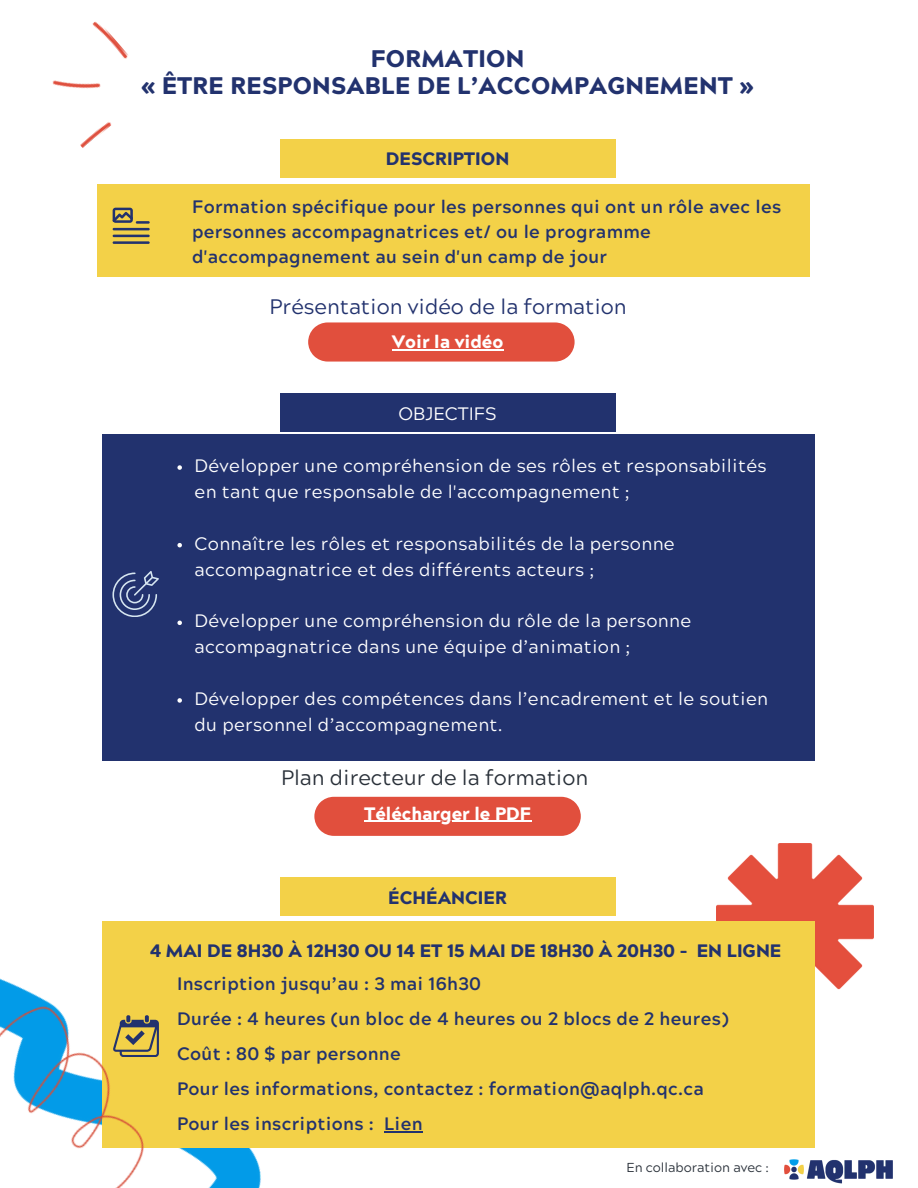
<style>
.page{position:relative;width:918px;height:1188px;background:#fff}
.page>*{position:absolute;margin:0;border:0;box-sizing:border-box;transform-origin:0 0}
.t1{font:900 24px/27px "Acherus Grotesque";letter-spacing:.01em;color:#22326e;text-align:center}
.t2{font:21px "Acherus Grotesque";color:#22326e}
.t3{font:21px "Acherus Grotesque";color:#293039}
.t4{font:18px/25.8px "Acherus Grotesque";letter-spacing:.02em;color:#fff}
.t5{font:700 18px/24.8px "Acherus Grotesque";letter-spacing:.02em;color:#22326e}
.t6{font:900 18px "Acherus Grotesque";color:#22326e}
.t7{font:900 18px "Acherus Grotesque";color:#fff}
.t8{font:18px "Acherus Grotesque";color:#fff}
.t9{font:12.9px "Acherus Grotesque";color:#293039}
</style>
<div class="page">
<div style="left:97px;top:184px;width:712px;height:92px;background:#f3d148"></div>
<div style="left:280px;top:139px;width:335px;height:38px;background:#f3d148"></div>
<svg style="left:308px;top:322px;width:267px;height:40px;background:#e25a49"></svg>
<div style="left:103px;top:435px;width:712px;height:326px;background:#22326e"></div>
<div style="left:280px;top:393px;width:335px;height:39px;background:#22326e"></div>
<svg style="left:314px;top:797px;width:267px;height:39px;background:#e25847"></svg>
<img style="left:717px;top:844px;width:156px;height:146px">
<img style="left:0;top:921px;width:281px;height:267px">
<div style="left:103px;top:922px;width:712px;height:226px;background:#f3d148"></div>
<div style="left:280px;top:877px;width:335px;height:39px;background:#f3d148"></div>
<hr style="left:136px;top:221px;width:14px;height:3px;background:#22326e">
<hr style="left:113px;top:228px;width:37px;height:2px;background:#22326e">
<hr style="left:113px;top:235px;width:37px;height:2px;background:#22326e">
<hr style="left:113px;top:241px;width:37px;height:3px;background:#22326e">
<svg style="left:112px;top:208px;width:21px;height:15px"></svg>
<img style="left:784px;top:1159px;width:109px;height:25px">
<svg style="left:112px;top:571px;width:47px;height:46px"></svg>
<img style="left:0;top:985px;width:164px;height:203px">
<img style="left:52px;top:21px;width:76px;height:127px">
<svg style="left:177px;top:465px;width:5px;height:5px"></svg>
<svg style="left:177px;top:543px;width:5px;height:4px"></svg>
<svg style="left:177px;top:621px;width:5px;height:4px"></svg>
<svg style="left:177px;top:698px;width:5px;height:5px"></svg>
<hr style="left:392px;top:349px;width:111px;height:1px;background:#fff">
<hr style="left:364px;top:821px;width:167px;height:1px;background:#fff">
<hr style="left:384px;top:1131px;width:39px;height:1px;background:#22326e">
<p class="t1" style="left:141px;top:48px;width:614px">FORMATION<br>« ÊTRE RESPONSABLE DE L’ACCOMPAGNEMENT »</p>
<p class="t6" style="left:386px;top:152px;width:125px">DESCRIPTION</p>
<h5 class="t5" style="left:192px;top:196px;width:591px">Formation spécifique pour les personnes qui ont un rôle avec les personnes accompagnatrices et/ ou le programme d'accompagnement au sein d'un camp de jour</h5>
<p class="t2" style="left:270px;top:298px;width:359px">Présentation vidéo de la formation</p>
<p class="t7" style="left:392px;top:334px;width:113px">Voir la vidéo</p>
<h1 class="t8" style="left:399px;top:406px;width:99px">OBJECTIFS</h1>
<p class="t4" style="left:195px;top:455px;width:574px">Développer une compréhension de ses rôles et responsabilités en tant que responsable de l'accompagnement ;</p>
<p class="t4" style="left:195px;top:532px;width:482px">Connaître les rôles et responsabilités de la personne accompagnatrice et des différents acteurs ;</p>
<p class="t4" style="left:195px;top:610px;width:498px">Développer une compréhension du rôle de la personne accompagnatrice dans une équipe d’animation ;</p>
<p class="t4" style="left:195px;top:687px;width:575px">Développer des compétences dans l’encadrement et le soutien du personnel d’accompagnement.</p>
<p class="t3" style="left:281px;top:770px;width:309px">Plan directeur de la formation</p>
<h2 class="t7" style="left:364px;top:806px;width:169px">Télécharger le PDF</h2>
<h5 class="t6" style="left:388px;top:890px;width:120px">ÉCHÉANCIER</h5>
<h5 class="t6" style="left:150px;top:943px;width:633px">4 MAI DE 8H30 À 12H30 OU 14 ET 15 MAI DE 18H30 À 20H30 - EN LIGNE</h5>
<h3 class="t5" style="left:177px;top:973px;width:306px">Inscription jusqu’au : 3 mai 16h30</h3>
<p class="t5" style="left:177px;top:1008px;width:553px">Durée : 4 heures (un bloc de 4 heures ou 2 blocs de 2 heures)</p>
<h5 class="t5" style="left:177px;top:1043px;width:225px">Coût : 80 $ par personne</h5>
<h5 class="t5" style="left:177px;top:1078px;width:528px">Pour les informations, contactez : formation@aqlph.qc.ca</h5>
<h5 class="t5" style="left:177px;top:1113px;width:247px">Pour les inscriptions : Lien</h5>
<h5 class="t9" style="left:627px;top:1162px;width:144px">En collaboration avec :</h5>
</div>
